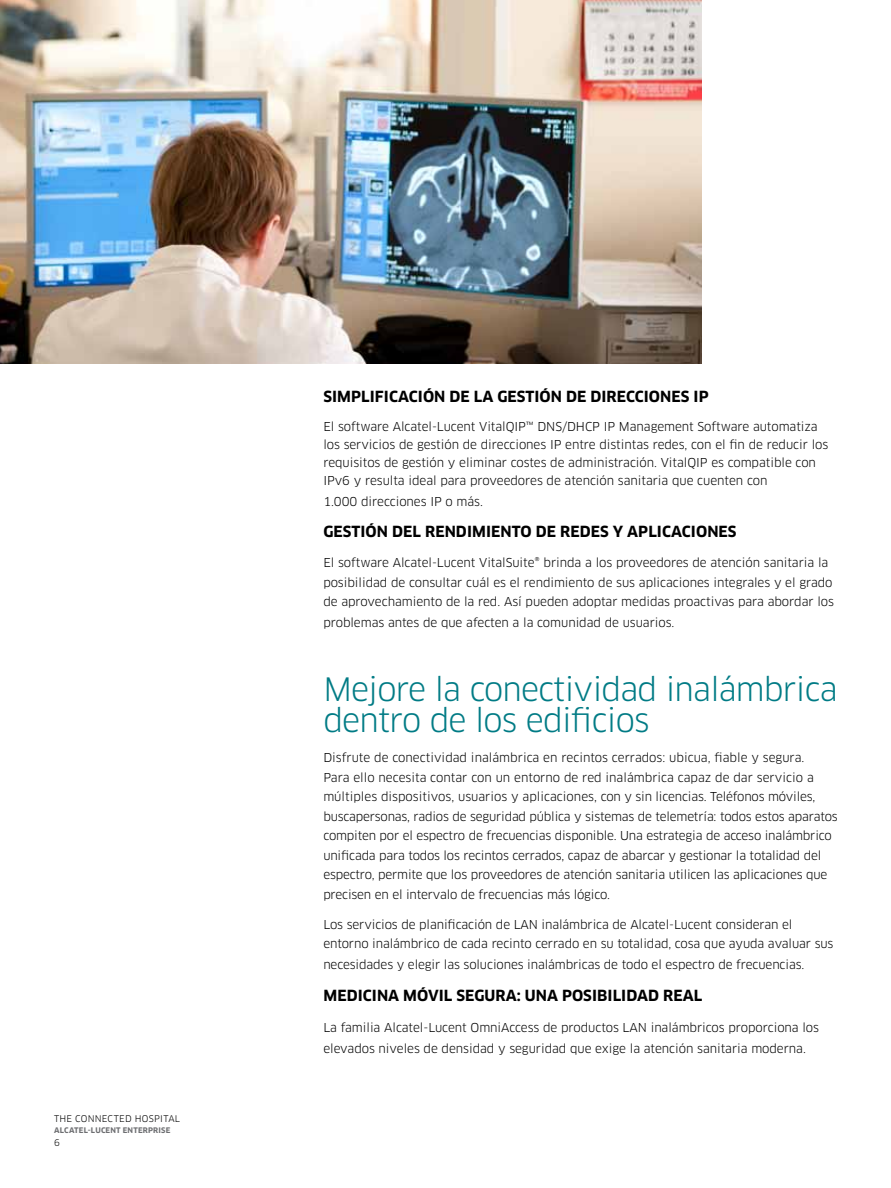
<style>
.page{position:relative;width:891px;height:1188px;background:#fff}
.page>*{position:absolute;margin:0;border:0;box-sizing:border-box;transform-origin:0 0}
.t1{font:31.5px/31.5px "Clan OT";letter-spacing:-.025em;color:#007b85}
.t2{font:700 15px "Clan OT";letter-spacing:.005em;color:#000}
.t3{font:12px/19.5px "Clan OT";letter-spacing:-.01em;color:#000}
.t4{font:9px "Clan OT";letter-spacing:.03em;color:#000}
.t5{font:700 7.5px "Clan OT";letter-spacing:.025em;color:#6d6e71}
</style>
<div class="page">
<img style="left:0;top:0;width:702px;height:364px">
<p class="t4" style="left:54px;top:1113px;width:125px">th e connected hospital</p>
<p class="t5" style="left:54px;top:1126px;width:118px">ALCATEL-LUCENT ENTERPRISE</p>
<p class="t4" style="left:54px;top:1138px;width:7px">6</p>
<p class="t2" style="left:323px;top:388px;width:378px">SIMPLIFICACIÓN DE LA GESTIÓN DE DIRECCIONES IP</p>
<p class="t3" style="left:323px;top:417px;width:223px">E l software Alcatel-Lucent VitalQI P™ DNS</p>
<p class="t3" style="left:323px;top:417px;width:507px;line-height:18px;text-indent:239px">/D HCP I P Management Software automatiza los servicios de gestión de direcciones I P entre distintas redes, con el fin de reducir los requisitos de gestión y eliminar costes de administración. VitalQI P es compatible con<br>I Pv6 y resulta ideal para proveedores de atención sanitaria que cuenten con</p>
<p class="t3" style="left:323px;top:492px;width:161px">1.000 direcciones I P o más.</p>
<p class="t2" style="left:323px;top:523px;width:415px">GESTIÓN DEL RENDIMIENTO DE REDES Y APLICACIONES</p>
<p class="t3" style="left:323px;top:553px;width:512px">El software Alcatel-Lucent VitalSuite® brinda a los proveedores de atención sanitaria la posibilidad de consultar cuál es el rendimiento de sus aplicaciones integrales y el grado de aprovechamiento de la red. Así pueden adoptar medidas proactivas para abordar los</p>
<p class="t3" style="left:323px;top:613px;width:353px">problemas antes de que afecten a la comunidad de usuarios.</p>
<h1 class="t1" style="left:323px;top:673px;width:516px">Mejore la conectividad inalámbrica dentro de los edificios</h1>
<p class="t3" style="left:323px;top:748px;width:516px">Disfrute de conectividad inalámbrica en recintos cerrados: ubicua, fiable y segura.<br>Para ello necesita contar con un entorno de red inalámbrica capaz de dar servicio a múltiples dispositivos, usuarios y aplicaciones, con y sin licencias. Teléfonos móviles, buscapersonas, radios de seguridad pública y sistemas de telemetría: todos estos aparatos compiten por el espectro de frecuencias disponible. U na estrategia de acceso inalámbrico unificada para todos los recintos cerrados, capaz de abarcar y gestionar la totalidad del espectro, permite que los proveedores de atención sanitaria utilicen las aplicaciones que precisen en el intervalo de frecuencias más lógico.</p>
<p class="t3" style="left:323px;top:915px;width:512px">Los servicios de planificación de LAN inalámbrica de Alcatel-Lucent consideran el entorno inalámbrico de cada recinto cerrado en su totalidad, cosa que ayuda avaluar sus</p>
<p class="t3" style="left:323px;top:955px;width:483px">necesidades y elegir las soluciones inalámbricas de todo el espectro de frecuencias.</p>
<p class="t2" style="left:323px;top:987px;width:380px">MEDICINA MÓVIL SEGURA: UNA POSIBILIDAD REAL</p>
<p class="t3" style="left:323px;top:1017px;width:497px;line-height:21px">La familia Alcatel-Lucent OmniAccess de productos LAN inalámbricos proporciona los elevados niveles de densidad y seguridad que exige la atención sanitaria moderna.</p>
</div>
